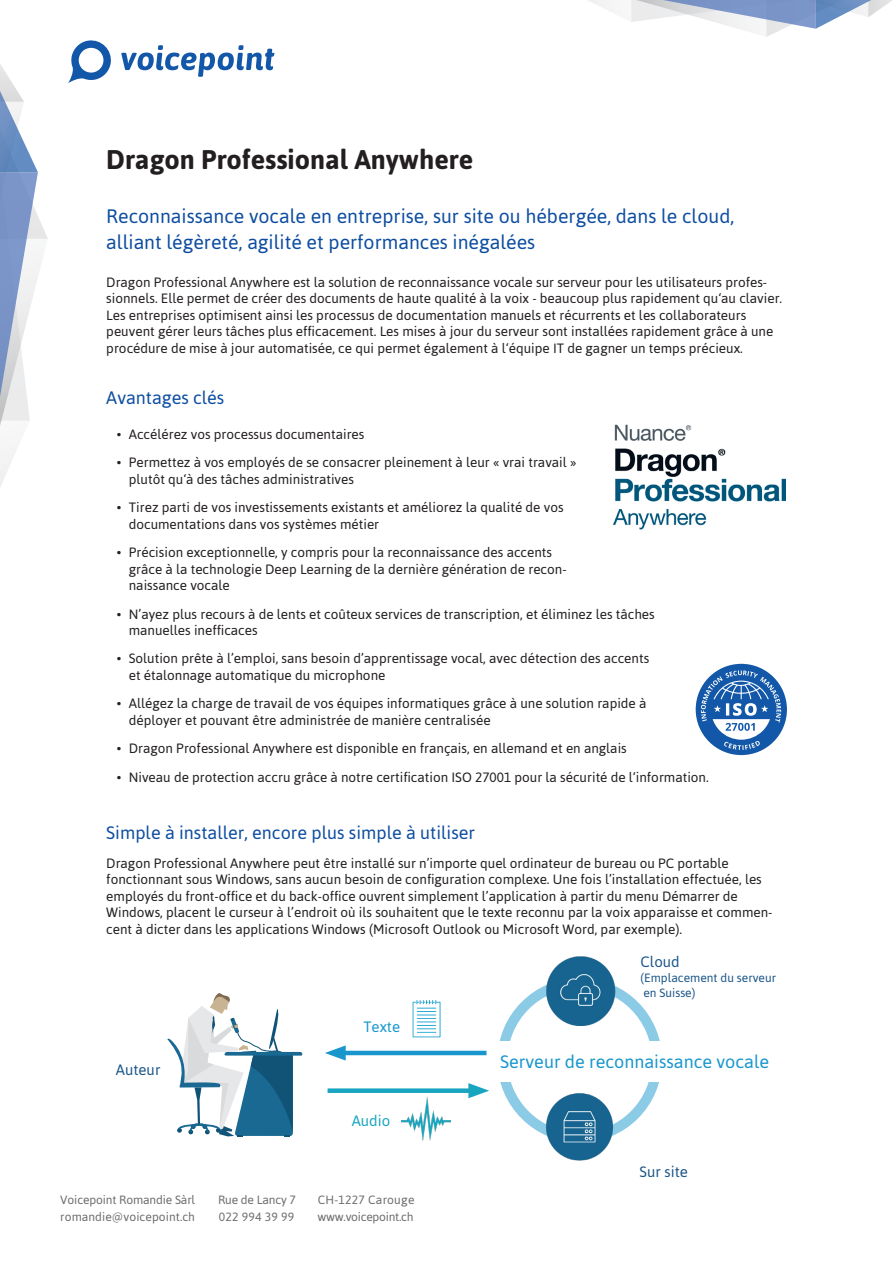
<style>
.page{position:relative;width:893px;height:1263px;background:#fff}
.page>*{position:absolute;margin:0;border:0;box-sizing:border-box;transform-origin:0 0}
.t1{font:700 27px "Asap";color:#231f20}
.t2{font:19.5px/25.5px "Asap";color:#0d4da1}
.t3{font:18px "Asap";color:#0d4da1}
.t4{font:18px "Asap";color:#1997cd}
.t5{font:15px "Asap";color:#1b5688}
.t6{font:15px "Asap";color:#18a5c0}
.t7{font:15px "Asap";color:#1997cd}
.t8{font:13.5px/16.5px "Asap";color:#231f20}
.t9{font:12px "Asap";letter-spacing:-.01em;color:#6c6d70}
.t10{font:12px/15px "Asap";color:#1b5688}
.t11{font:12px "Asap";letter-spacing:.02em;color:#6c6d70}
</style>
<div class="page">
<svg style="left:0;top:64px;width:48px;height:423px"></svg>
<svg style="left:588px;top:0;width:304px;height:37px"></svg>
<svg style="left:68px;top:40px;width:43px;height:43px"></svg>
<svg style="left:121px;top:45px;width:153px;height:32px"></svg>
<img style="left:614px;top:424px;width:172px;height:106px">
<img style="left:537px;top:1093px;width:85px;height:68px">
<img style="left:538px;top:956px;width:85px;height:69px">
<div style="left:328px;top:1088px;width:149px;height:5px;background:#18a5c0"></div>
<svg style="left:468px;top:1083px;width:21px;height:15px"></svg>
<hr style="left:337px;top:1051px;width:150px;height:4px;background:#1997cd">
<svg style="left:325px;top:1045px;width:21px;height:15px"></svg>
<img style="left:401px;top:1096px;width:49px;height:45px">
<svg style="left:412px;top:1001px;width:29px;height:37px"></svg>
<svg style="left:413px;top:1000px;width:27px;height:37px"></svg>
<svg style="left:167px;top:993px;width:135px;height:144px"></svg>
<svg style="left:696px;top:664px;width:91px;height:91px"></svg>
<h1 class="t1" style="left:106px;top:144px;width:369px">Dragon Professional Anywhere</h1>
<h2 class="t2" style="left:106px;top:204px;width:629px">Reconnaissance vocale en entreprise, sur site ou hébergée, dans le cloud, alliant légèreté, agilité et performances inégalées</h2>
<p class="t8" style="left:106px;top:274px;width:677px">Dragon Professional Anywhere est la solution de reconnaissance vocale sur serveur pour les utilisateurs profes&shy;sionnels. Elle permet de créer des documents de haute qualité à la voix - beaucoup plus rapidement qu‘au clavier.<br>Les entreprises optimisent ainsi les processus de documentation manuels et récurrents et les collaborateurs peuvent gérer leurs tâches plus efficacement. Les mises à jour du serveur sont installées rapidement grâce à une procédure de mise à jour automatisée, ce qui permet également à l‘équipe IT de gagner un temps précieux.</p>
<h3 class="t3" style="left:106px;top:387px;width:120px">Avantages clés</h3>
<p class="t8" style="left:117px;top:426px;width:249px">• Accélérez vos processus documentaires</p>
<p class="t8" style="left:129px;top:454px;width:449px;text-indent:-12px">• Permettez à vos employés de se consacrer pleinement à leur « vrai travail » plutôt qu‘à des tâches administratives</p>
<p class="t8" style="left:129px;top:499px;width:436px;text-indent:-12px">• Tirez parti de vos investissements existants et améliorez la qualité de vos documentations dans vos systèmes métier</p>
<p class="t8" style="left:129px;top:544px;width:439px;text-indent:-12px">• Précision exceptionnelle, y compris pour la reconnaissance des accents grâce à la technologie Deep Learning de la dernière génération de recon&shy;naissance vocale</p>
<p class="t8" style="left:129px;top:605px;width:527px;text-indent:-12px">• N’ayez plus recours à de lents et coûteux services de transcription, et éliminez les tâches manuelles inefficaces</p>
<p class="t8" style="left:129px;top:650px;width:522px;text-indent:-12px">• Solution prête à l’emploi, sans besoin d’apprentissage vocal, avec détection des accents et étalonnage automatique du microphone</p>
<p class="t8" style="left:129px;top:695px;width:519px;text-indent:-12px">• Allégez la charge de travail de vos équipes informatiques grâce à une solution rapide à déployer et pouvant être administrée de manière centralisée</p>
<p class="t8" style="left:117px;top:740px;width:511px">• Dragon Professional Anywhere est disponible en français, en allemand et en anglais</p>
<p class="t8" style="left:117px;top:768px;width:593px">• Niveau de protection accru grâce à notre certification ISO 27001 pour la sécurité de l‘information.</p>
<h3 class="t3" style="left:106px;top:822px;width:370px">Simple à installer, encore plus simple à utiliser</h3>
<p class="t8" style="left:106px;top:855px;width:668px">Dragon Professional Anywhere peut être installé sur n’importe quel ordinateur de bureau ou PC portable fonctionnant sous Windows, sans aucun besoin de configuration complexe. Une fois l’installation effectuée, les employés du front-office et du back-office ouvrent simplement l’application à partir du menu Démarrer de Windows, placent le curseur à l’endroit où ils souhaitent que le texte reconnu par la voix apparaisse et commen&shy;cent à dicter dans les applications Windows (Microsoft Outlook ou Microsoft Word, par exemple).</p>
<p class="t5" style="left:641px;top:953px;width:41px">Cloud</p>
<p class="t10" style="left:641px;top:970px;width:137px">(Emplacement du serveur en Suisse)</p>
<p class="t5" style="left:116px;top:1060px;width:46px">Auteur</p>
<p class="t7" style="left:363px;top:1018px;width:38px">Texte</p>
<p class="t6" style="left:352px;top:1112px;width:40px">Audio</p>
<p class="t9" style="left:60px;top:1193px;width:136px">Voicepoint Romandie Sàrl</p>
<p class="t9" style="left:218px;top:1193px;width:79px">Rue de Lancy 7</p>
<p class="t11" style="left:318px;top:1193px;width:98px">CH-1227 Carouge</p>
<p class="t9" style="left:60px;top:1210px;width:136px">romandie@voicepoint.ch</p>
<p class="t11" style="left:219px;top:1210px;width:77px">022 994 39 99</p>
<p class="t9" style="left:317px;top:1210px;width:98px">www.voicepoint.ch</p>
<h3 class="t4" style="left:500px;top:1051px;width:270px">Serveur de reconnaissance vocale</h3>
<p class="t5" style="left:640px;top:1163px;width:50px">Sur site</p>
</div>
